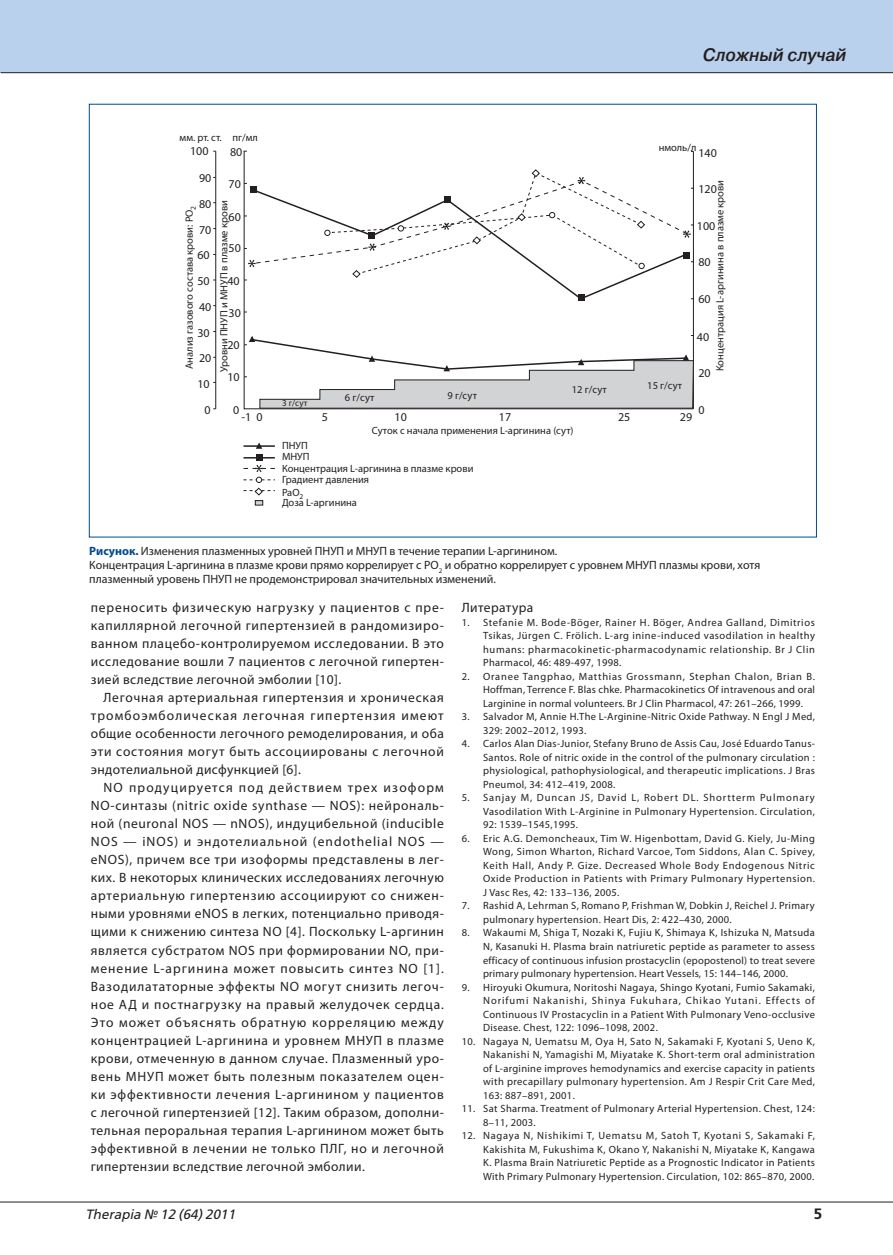
<style>
.page{position:relative;width:893px;height:1255px;background:#fff}
.page>*{position:absolute;margin:0;border:0;box-sizing:border-box;transform-origin:0 0}
.t1{font:italic 500 18px "Pragmatica";color:#231f20;scale:.95 1}
.t2{font:600 15px "Free Set";color:#231f20}
.t3{font:13.5px/18px "Myriad Pro";letter-spacing:.03em;color:#231f20;text-align:justify}
.t4{font:italic 13.5px "Free Set";color:#231f20}
.t5{font:12px/25.8px "Myriad Pro";color:#231f20}
.t6{font:10.5px/13.5px "Myriad Pro";letter-spacing:.03em;color:#231f20;text-align:justify}
.t7{font:10.5px/10.5px "Myriad Pro";color:#231f20}
.t8{font:9px "Myriad Pro";color:#231f20}
.s1{font-weight:700;color:#004990}
</style>
<div class="page">
<div style="left:0;top:0;width:893px;height:72px;background:#bad1ed"></div>
<hr style="left:1px;top:72px;width:892px;height:1px;background:#231f20">
<hr style="left:0;top:1201px;width:893px;height:1px;background:#231f20">
<hr style="left:693px;top:151px;width:1px;height:258px;background:#231f20">
<hr style="left:215px;top:151px;width:1px;height:258px;background:#231f20">
<svg style="left:244px;top:335px;width:450px;height:74px"></svg>
<svg style="left:244px;top:169px;width:449px;height:111px"></svg>
<div style="left:683px;top:252px;width:7px;height:7px;background:#231f20"></div>
<div style="left:578px;top:294px;width:7px;height:7px;background:#231f20"></div>
<div style="left:444px;top:196px;width:7px;height:7px;background:#231f20"></div>
<div style="left:368px;top:232px;width:7px;height:7px;background:#231f20"></div>
<div style="left:250px;top:186px;width:7px;height:7px;background:#231f20"></div>
<hr style="left:243px;top:445px;width:32px;height:2px;background:#231f20">
<hr style="left:243px;top:457px;width:32px;height:1px;background:#231f20">
<div style="left:256px;top:454px;width:6px;height:7px;background:#231f20"></div>
<svg style="left:256px;top:442px;width:6px;height:7px"></svg>
<svg style="left:243px;top:465px;width:32px;height:31px"></svg>
<div style="left:255px;top:500px;width:8px;height:5px;background:#d1d3d4"></div>
<div style="left:255px;top:500px;width:8px;height:5px;border:1px solid #231f20"></div>
<h1 class="t1" style="left:703px;top:48px;width:153px">Сложный случай</h1>
<p class="t6" style="left:180px;top:132px;width:80px">мм. рт. ст. пг/мл</p>
<p class="t6" style="left:659px;top:141px;width:39px">нмоль/л</p>
<p class="t5" style="left:190px;top:139px;width:20px">100</p>
<p class="t5" style="left:230px;top:140px;width:14px">80</p>
<p class="t5" style="left:197px;top:166px;width:16px">90<br>80<br>70<br>60<br>50<br>40<br>30</p>
<p class="t5" style="left:197px;top:346px;width:16px;text-align:center">20<br>10<br>0</p>
<p class="t5" style="left:698px;top:141px;width:20px">140</p>
<p class="t5" style="left:229px;top:172px;width:14px">70</p>
<p class="t7" style="left:716px;top:371px;width:193px;rotate:-90deg">Концентрация L-аргинина в плазме крови</p>
<p class="t5" style="left:698px;top:177px;width:20px">120</p>
<p class="t7" style="left:185px;top:369px;width:165px;rotate:-90deg">Анализ газового состава крови: PO<sub>2</sub></p>
<p class="t7" style="left:220px;top:372px;width:173px;rotate:-90deg">Уровни ПНУП и МНУП в плазме крови</p>
<p class="t5" style="left:229px;top:205px;width:14px">60</p>
<p class="t5" style="left:697px;top:214px;width:20px">100</p>
<p class="t5" style="left:229px;top:237px;width:14px">50</p>
<p class="t5" style="left:698px;top:251px;width:14px">80</p>
<p class="t5" style="left:227px;top:269px;width:14px">40</p>
<p class="t5" style="left:698px;top:287px;width:14px">60</p>
<p class="t5" style="left:229px;top:301px;width:14px">30</p>
<p class="t5" style="left:697px;top:325px;width:14px">40</p>
<p class="t5" style="left:227px;top:333px;width:14px">20</p>
<p class="t5" style="left:698px;top:361px;width:14px">20</p>
<p class="t5" style="left:227px;top:365px;width:14px">10</p>
<p class="t6" style="left:572px;top:384px;width:36px">12 г/сут</p>
<p class="t6" style="left:647px;top:380px;width:36px">15 г/сут</p>
<p class="t6" style="left:345px;top:392px;width:31px">6 г/сут</p>
<p class="t6" style="left:447px;top:389px;width:31px">9 г/сут</p>
<p class="t8" style="left:282px;top:399px;width:27px">3 г/сут</p>
<p class="t5" style="left:698px;top:398px;width:8px">0</p>
<p class="t5" style="left:233px;top:398px;width:8px">0</p>
<p class="t5" style="left:242px;top:405px;width:23px">-1 0</p>
<p class="t5" style="left:322px;top:405px;width:8px">5</p>
<p class="t5" style="left:395px;top:405px;width:14px">10</p>
<p class="t5" style="left:499px;top:405px;width:14px">17</p>
<p class="t5" style="left:618px;top:405px;width:14px">25</p>
<p class="t5" style="left:680px;top:405px;width:14px">29</p>
<p class="t7" style="left:372px;top:426px;width:203px">Суток с начала применения L-аргинина (сут)</p>
<p class="t7" style="left:282px;top:441px;width:29px">ПНУП<br>МНУП</p>
<p class="t7" style="left:282px;top:464px;width:193px">Концентрация L-аргинина в плазме крови<br>Градиент давления</p>
<p class="t7" style="left:282px;top:488px;width:77px">PaO<sub>2<br></sub>Доза L-аргинина</p>
<p class="t5" style="left:89px;top:544px;width:672px;line-height:14.4px"><span class="s1">Рисунок.</span> Изменения плазменных уровней ПНУП и МНУП в течение терапии L-аргинином.<br>Концентрация L-аргинина в плазме крови прямо коррелирует с PO<sub>2</sub> и обратно коррелирует с уровнем МНУП плазмы крови, хотя плазменный уровень ПНУП не продемонстрировал значительных изменений.</p>
<p class="t3" style="left:91px;top:600px;width:355px">переносить физическую нагрузку у пациентов с пре&shy;капиллярной легочной гипертензией в рандомизиро&shy;ванном плацебо-контролируемом исследовании. В это исследование вошли 7 пациентов с легочной гипертен&shy;зией вследствие легочной эмболии [10].</p>
<p class="t3" style="left:91px;top:690px;width:355px;text-indent:13px">Легочная артериальная гипертензия и хроническая тромбоэмболическая легочная гипертензия имеют общие особенности легочного ремоделирования, и оба эти состояния могут быть ассоциированы с легочной эндотелиальной дисфункцией [6].</p>
<p class="t3" style="left:91px;top:780px;width:355px;text-indent:13px">NO продуцируется под действием трех изоформ NO-синтазы (nitric oxide synthase — NOS): нейрональ&shy;ной (neuronal NOS — nNOS), индуцибельной (inducible NOS — iNOS) и эндотелиальной (endothelial NOS — eNOS), причем все три изоформы представлены в лег&shy;ких. В некоторых клинических исследованиях легочную артериальную гипертензию ассоциируют со снижен&shy;ными уровнями eNOS в легких, потенциально приводя&shy;щими к снижению синтеза NO [4]. Поскольку L-аргинин является субстратом NOS при формировании NO, при&shy;менение L-аргинина может повысить синтез NO [1].<br>Вазодилататорные эффекты NO могут снизить легоч&shy;ное АД и постнагрузку на правый желудочек сердца.<br>Это может объяснять обратную корреляцию между концентрацией L-аргинина и уровнем МНУП в плазме крови, отмеченную в данном случае. Плазменный уро&shy;вень МНУП может быть полезным показателем оцен&shy;ки эффективности лечения L-аргинином у пациентов с легочной гипертензией [12]. Таким образом, дополни&shy;тельная пероральная терапия L-аргинином может быть эффективной в лечении не только ПЛГ, но и легочной гипертензии вследствие легочной эмболии.</p>
<p class="t3" style="left:462px;top:600px;width:73px">Литература</p>
<p class="t6" style="left:483px;top:616px;width:333px;text-indent:-21px">1. Stefanie M. Bode-Böger, Rainer H. Böger, Andrea Galland, Dimitrios Tsikas, Jürgen C. Frölich. L-arg inine-induced vasodilation in healthy humans: pharmacokinetic-pharmacodynamic relationship. Br J Clin Pharmacol, 46: 489-497, 1998.</p>
<p class="t6" style="left:483px;top:670px;width:333px;text-indent:-21px">2. Oranee Tangphao, Matthias Grossmann, Stephan Chalon, Brian B.<br>Hoffman, Terrence F. Blas chke. Pharmacokinetics Of intravenous and oral Larginine in normal volunteers. Br J Clin Pharmacol, 47: 261–266, 1999.</p>
<p class="t6" style="left:483px;top:711px;width:333px;text-indent:-21px">3. Salvador M, Annie H.The L-Arginine-Nitric Oxide Pathway. N Engl J Med,<br>329: 2002–2012, 1993.</p>
<p class="t6" style="left:483px;top:738px;width:333px;text-indent:-21px">4. Carlos Alan Dias-Junior, Stefany Bruno de Assis Cau, José Eduardo Tanus-Santos. Role of nitric oxide in the control of the pulmonary circulation : physiological, pathophysiological, and therapeutic implications. J Bras Pneumol, 34: 412–419, 2008.</p>
<p class="t6" style="left:483px;top:792px;width:333px;text-indent:-21px">5. Sanjay M, Duncan JS, David L, Robert DL. Shortterm Pulmonary Vasodilation With L-Arginine in Pulmonary Hypertension. Circulation, 92: 1539–1545,1995.</p>
<p class="t6" style="left:483px;top:832px;width:333px;text-indent:-21px">6. Eric A.G. Demoncheaux, Tim W. Higenbottam, David G. Kiely, Ju-Ming Wong, Simon Wharton, Richard Varcoe, Tom Siddons, Alan C. Spivey, Keith Hall, Andy P. Gize. Decreased Whole Body Endogenous Nitric Oxide Production in Patients with Primary Pulmonary Hypertension.<br>J Vasc Res, 42: 133–136, 2005.</p>
<p class="t6" style="left:483px;top:900px;width:333px;text-indent:-21px">7. Rashid A, Lehrman S, Romano P, Frishman W, Dobkin J, Reichel J. Primary pulmonary hypertension. Heart Dis, 2: 422–430, 2000.</p>
<p class="t6" style="left:483px;top:927px;width:333px;text-indent:-21px">8. Wakaumi M, Shiga T, Nozaki K, Fujiu K, Shimaya K, Ishizuka N, Matsuda N, Kasanuki H. Plasma brain natriuretic peptide as parameter to assess efficacy of continuous infusion prostacyclin (epopostenol) to treat severe primary pulmonary hypertension. Heart Vessels, 15: 144–146, 2000.</p>
<p class="t6" style="left:483px;top:981px;width:333px;text-indent:-21px">9. Hiroyuki Okumura, Noritoshi Nagaya, Shingo Kyotani, Fumio Sakamaki, Norifumi Nakanishi, Shinya Fukuhara, Chikao Yutani. Effects of Continuous IV Prostacyclin in a Patient With Pulmonary Veno-occlusive Disease. Chest, 122: 1096–1098, 2002.</p>
<p class="t6" style="left:483px;top:1035px;width:333px;text-indent:-21px">10. Nagaya N, Uematsu M, Oya H, Sato N, Sakamaki F, Kyotani S, Ueno K, Nakanishi N, Yamagishi M, Miyatake K. Short-term oral administration of L-arginine improves hemodynamics and exercise capacity in patients with precapillary pulmonary hypertension. Am J Respir Crit Care Med, 163: 887–891, 2001.</p>
<p class="t6" style="left:483px;top:1102px;width:333px;text-indent:-21px">11. Sat Sharma. Treatment of Pulmonary Arterial Hypertension. Chest, 124:<br>8–11, 2003.</p>
<p class="t6" style="left:483px;top:1129px;width:333px;text-indent:-21px">12. Nagaya N, Nishikimi T, Uematsu M, Satoh T, Kyotani S, Sakamaki F, Kakishita M, Fukushima K, Okano Y, Nakanishi N, Miyatake K, Kangawa K. Plasma Brain Natriuretic Peptide as a Prognostic Indicator in Patients With Primary Pulmonary Hypertension. Circulation, 102: 865–870, 2000.</p>
<p class="t4" style="left:85px;top:1209px;width:151px">Therapia № 12 (64) 2011</p>
<h2 class="t2" style="left:813px;top:1208px;width:11px">5</h2>
</div>
